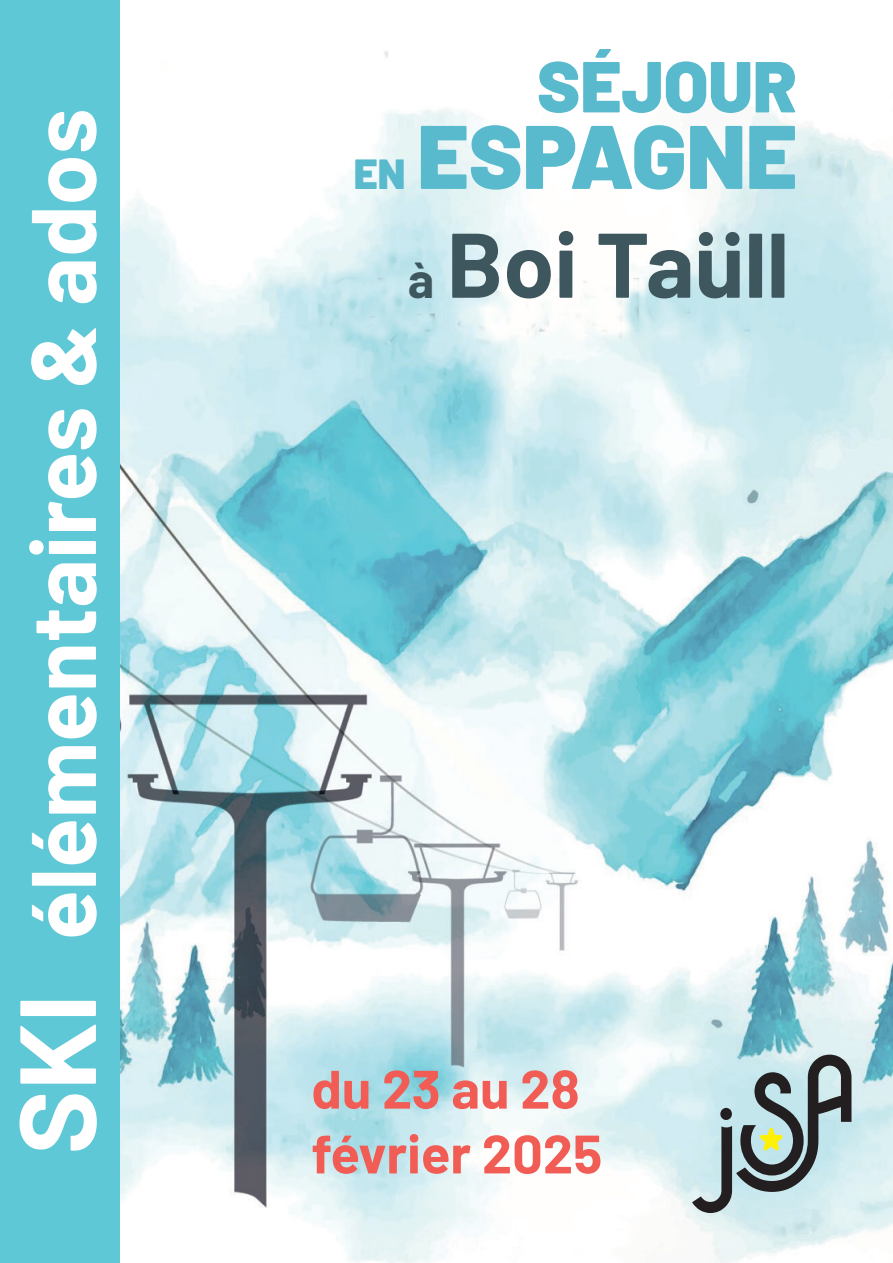
<style>
.page{position:relative;width:893px;height:1263px;background:#fff}
.page>*{position:absolute;margin:0;border:0;box-sizing:border-box;transform-origin:0 0}
.t1{font:700 91.5px "Barlow";color:#fff}
.t2{font:700 91.5px "Barlow";color:#3e565e}
.t3{font:900 90px "Barlow";color:#59bace}
.t4{font:900 72px "Barlow";color:#59bace}
.t5{font:700 54px/64.8px "Barlow";color:#f15d54}
.t6{font:700 54px "Barlow";color:#3e565e}
.s1{font-size:108px}
.s2{font-size:42px}
.s3{font-size:49.5px}
</style>
<div class="page">
<img style="left:119px;top:0;width:774px;height:1263px">
<svg style="left:692px;top:1054px;width:159px;height:159px;background:#9fb4b5"></svg>
<div style="left:0;top:0;width:119px;height:1263px;background:#5fc8d7"></div>
<p class="t1" style="left:-5px;top:1154px;width:1047px;rotate:-90deg"><span class="s1">SKI</span> élémentaires &amp; ados</p>
<p class="t4" style="left:537px;top:32px;width:262px">SÉJOUR</p>
<p class="t3" style="left:354px;top:89px;width:445px"><span class="s2">EN</span> ESPAGNE</p>
<p class="t2" style="left:408px;top:197px;width:382px"><span class="s3">à</span> Boi Taull</p>
<p class="t6" style="left:697px;top:194px;width:45px">••</p>
<p class="t5" style="left:311px;top:1052px;width:292px">du 23 au 28 février 2025</p>
</div>
